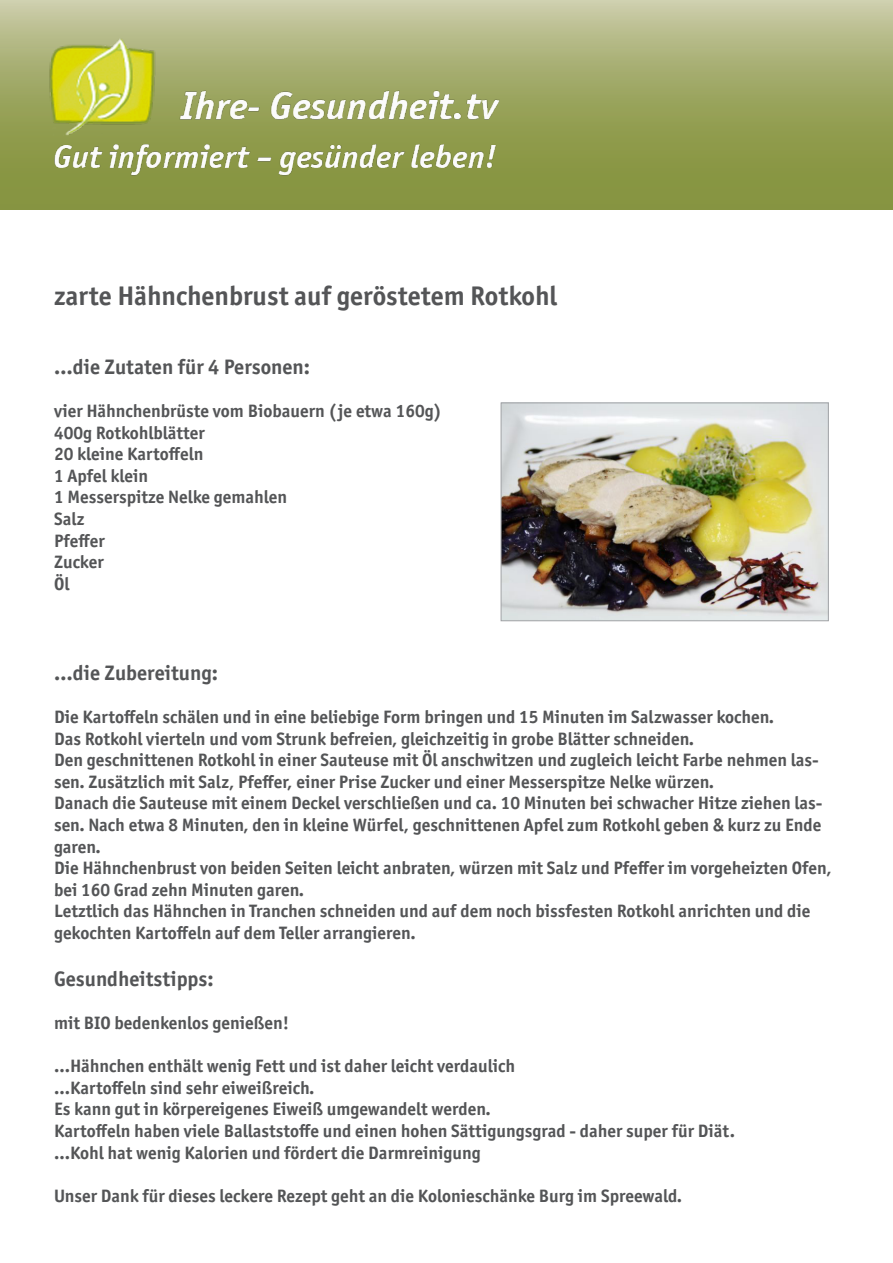
<style>
.page{position:relative;width:893px;height:1263px;background:#fff}
.page>*{position:absolute;margin:0;border:0;box-sizing:border-box;transform-origin:0 0}
.t1{font:700 27px "Officina Sans ITC Std";color:#545557}
.t2{font:700 21px "Officina Sans ITC Std";color:#545557}
.t3{font:700 18px/21.6px "Officina Sans ITC Std";color:#545557}
</style>
<div class="page">
<svg style="left:589px;top:0;width:304px;height:210px;background:#9ea764"></svg>
<img style="left:503px;top:405px;width:323px;height:214px">
<div style="left:501px;top:403px;width:327px;height:218px;border:1px solid #a1a3a6"></div>
<img style="left:0;top:0;width:589px;height:210px">
<p class="t1" style="left:54px;top:279px;width:505px">zarte Hähnchenbrust auf geröstetem Rotkohl</p>
<p class="t2" style="left:54px;top:353px;width:258px">…die Zutaten für 4 Personen:</p>
<p class="t3" style="left:54px;top:400px;width:389px">vier Hähnchenbrüste vom Biobauern (je etwa 160g)</p>
<p class="t3" style="left:54px;top:421px;width:152px">400g Rotkohlblätter</p>
<p class="t3" style="left:54px;top:443px;width:151px">20 kleine Kartoffeln</p>
<p class="t3" style="left:54px;top:465px;width:96px">1 Apfel klein</p>
<p class="t3" style="left:54px;top:486px;width:235px">1 Messerspitze Nelke gemahlen</p>
<p class="t3" style="left:54px;top:508px;width:32px">Salz</p>
<p class="t3" style="left:54px;top:529px;width:52px">Pfeffer</p>
<p class="t3" style="left:54px;top:551px;width:51px">Zucker</p>
<p class="t3" style="left:54px;top:573px;width:17px">Öl</p>
<p class="t2" style="left:54px;top:659px;width:166px">…die Zubereitung:</p>
<p class="t3" style="left:54px;top:706px;width:722px">Die Kartoffeln schälen und in eine beliebige Form bringen und 15 Minuten im Salzwasser kochen.</p>
<p class="t3" style="left:54px;top:727px;width:642px">Das Rotkohl vierteln und vom Strunk befreien, gleichzeitig in grobe Blätter schneiden.</p>
<p class="t3" style="left:54px;top:749px;width:766px">Den geschnittenen Rotkohl in einer Sauteuse mit Öl anschwitzen und zugleich leicht Farbe nehmen las&shy;sen. Zusätzlich mit Salz, Pfeffer, einer Prise Zucker und einer Messerspitze Nelke würzen.</p>
<p class="t3" style="left:54px;top:792px;width:770px;text-align:justify">Danach die Sauteuse mit einem Deckel verschließen und ca. 10 Minuten bei schwacher Hitze ziehen las&shy;sen. Nach etwa 8 Minuten, den in kleine Würfel, geschnittenen Apfel zum Rotkohl geben &amp; kurz zu Ende garen.</p>
<p class="t3" style="left:54px;top:857px;width:779px">Die Hähnchenbrust von beiden Seiten leicht anbraten, würzen mit Salz und Pfeffer im vorgeheizten Ofen, bei 160 Grad zehn Minuten garen.</p>
<p class="t3" style="left:54px;top:900px;width:758px">Letztlich das Hähnchen in Tranchen schneiden und auf dem noch bissfesten Rotkohl anrichten und die gekochten Kartoffeln auf dem Teller arrangieren.</p>
<p class="t2" style="left:54px;top:965px;width:161px">Gesundheitstipps:</p>
<p class="t3" style="left:54px;top:1012px;width:237px">mit BIO bedenkenlos genießen!</p>
<p class="t3" style="left:54px;top:1055px;width:463px">…Hähnchen enthält wenig Fett und ist daher leicht verdaulich</p>
<p class="t3" style="left:54px;top:1077px;width:262px">…Kartoffeln sind sehr eiweißreich.</p>
<p class="t3" style="left:54px;top:1098px;width:438px">Es kann gut in körpereigenes Eiweiß umgewandelt werden.</p>
<p class="t3" style="left:54px;top:1120px;width:683px">Kartoffeln haben viele Ballaststoffe und einen hohen Sättigungsgrad - daher super für Diät.</p>
<p class="t3" style="left:54px;top:1141px;width:428px">…Kohl hat wenig Kalorien und fördert die Darmreinigung</p>
<p class="t3" style="left:54px;top:1185px;width:630px">Unser Dank für dieses leckere Rezept geht an die Kolonieschänke Burg im Spreewald.</p>
</div>
